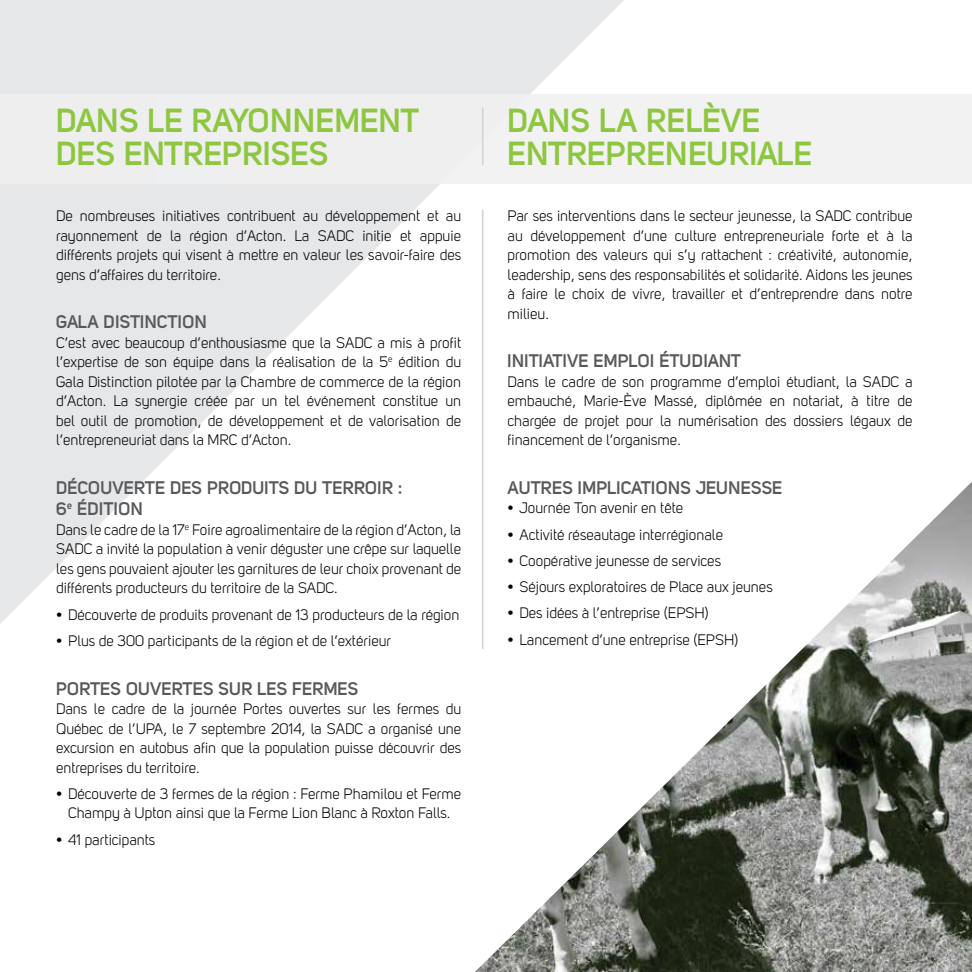
<style>
.page{position:relative;width:972px;height:972px;background:#fff}
.page>*{position:absolute;margin:0;border:0;box-sizing:border-box;transform-origin:0 0}
.t1{font:700 33px/33px "Uni Sans Semi";color:#8dc63f}
.t2{font:700 18px/21.6px "Uni Sans Semi";color:#58595b}
.t3{font:15px/19.5px "Uni Sans Book";color:#000;text-align:justify}
</style>
<div class="page">
<svg style="left:0;top:0;width:624px;height:624px;fill:#e7e8e9"></svg>
<div style="left:0;top:95px;width:972px;height:89px;background:#f1f1f2"></div>
<img style="left:475px;top:482px;width:497px;height:490px">
<hr style="left:482px;top:107px;width:1px;height:58px;background:#d1d3d4">
<hr style="left:482px;top:210px;width:1px;height:439px;background:#d1d3d4">
<h1 class="t1" style="left:56px;top:104px;width:365px">DANS LE RAYONNEMENT<br>DES ENTREPRISES</h1>
<h1 class="t1" style="left:508px;top:104px;width:307px">DANS LA RELÈVE<br>ENTREPRENEURIALE</h1>
<p class="t3" style="left:56px;top:206px;width:407px">De nombreuses initiatives contribuent au développement et au rayonnement de la région d’Acton. La SADC initie et appuie différents projets qui visent à mettre en valeur les savoir-faire des gens d’affaires du territoire.</p>
<p class="t2" style="left:56px;top:311px;width:152px">GALA DISTINCTION</p>
<p class="t3" style="left:56px;top:333px;width:407px">C’est avec beaucoup d’enthousiasme que la SADC a mis à profit l’expertise de son équipe dans la réalisation de la 5<sup>e</sup> édition du Gala Distinction pilotée par la Chambre de commerce de la région d’Acton. La synergie créée par un tel événement constitue un bel outil de promotion, de développement et de valorisation de l’entrepreneuriat dans la MRC d’Acton.</p>
<p class="t2" style="left:56px;top:476px;width:348px">DÉCOUVERTE DES PRODUITS DU TERROIR :<br>6<sup>e</sup> ÉDITION</p>
<p class="t3" style="left:56px;top:520px;width:407px">Dans le cadre de la 17<sup>e</sup> Foire agroalimentaire de la région d’Acton, la SADC a invité la population à venir déguster une crêpe sur laquelle les gens pouvaient ajouter les garnitures de leur choix provenant de différents producteurs du territoire de la SADC.</p>
<p class="t3" style="left:56px;top:605px;width:405px">• Découverte de produits provenant de 13 producteurs de la région</p>
<p class="t3" style="left:56px;top:631px;width:337px">• Plus de 300 participants de la région et de l’extérieur</p>
<p class="t2" style="left:56px;top:677px;width:304px">PORTES OUVERTES SUR LES FERMES</p>
<p class="t3" style="left:56px;top:699px;width:407px">Dans le cadre de la journée Portes ouvertes sur les fermes du Québec de l’UPA, le 7 septembre 2014, la SADC a organisé une excursion en autobus afin que la population puisse découvrir des entreprises du territoire.</p>
<p class="t3" style="left:56px;top:784px;width:407px;text-align:center">• Découverte de 3 fermes de la région : Ferme Phamilou et Ferme<br>Champy à Upton ainsi que la Ferme Lion Blanc à Roxton Falls.</p>
<p class="t3" style="left:56px;top:830px;width:101px">• 41 participants</p>
<p class="t3" style="left:508px;top:206px;width:407px">Par ses interventions dans le secteur jeunesse, la SADC contribue au développement d’une culture entrepreneuriale forte et à la promotion des valeurs qui s’y rattachent : créativité, autonomie, leadership, sens des responsabilités et solidarité. Aidons les jeunes à faire le choix de vivre, travailler et d’entreprendre dans notre milieu.</p>
<p class="t2" style="left:508px;top:350px;width:235px">INITIATIVE EMPLOI ÉTUDIANT</p>
<p class="t3" style="left:508px;top:372px;width:406px">Dans le cadre de son programme d’emploi étudiant, la SADC a embauché, Marie-Ève Massé, diplômée en notariat, à titre de chargée de projet pour la numérisation des dossiers légaux de financement de l’organisme.</p>
<p class="t2" style="left:508px;top:476px;width:277px">AUTRES IMPLICATIONS JEUNESSE</p>
<p class="t3" style="left:508px;top:498px;width:177px">• Journée Ton avenir en tête</p>
<p class="t3" style="left:508px;top:525px;width:217px">• Activité réseautage interrégionale</p>
<p class="t3" style="left:508px;top:551px;width:215px">• Coopérative jeunesse de services</p>
<p class="t3" style="left:508px;top:577px;width:267px">• Séjours exploratoires de Place aux jeunes</p>
<p class="t3" style="left:508px;top:603px;width:203px">• Des idées à l’entreprise (EPSH)</p>
<p class="t3" style="left:508px;top:630px;width:232px">• Lancement d’une entreprise (EPSH)</p>
</div>
